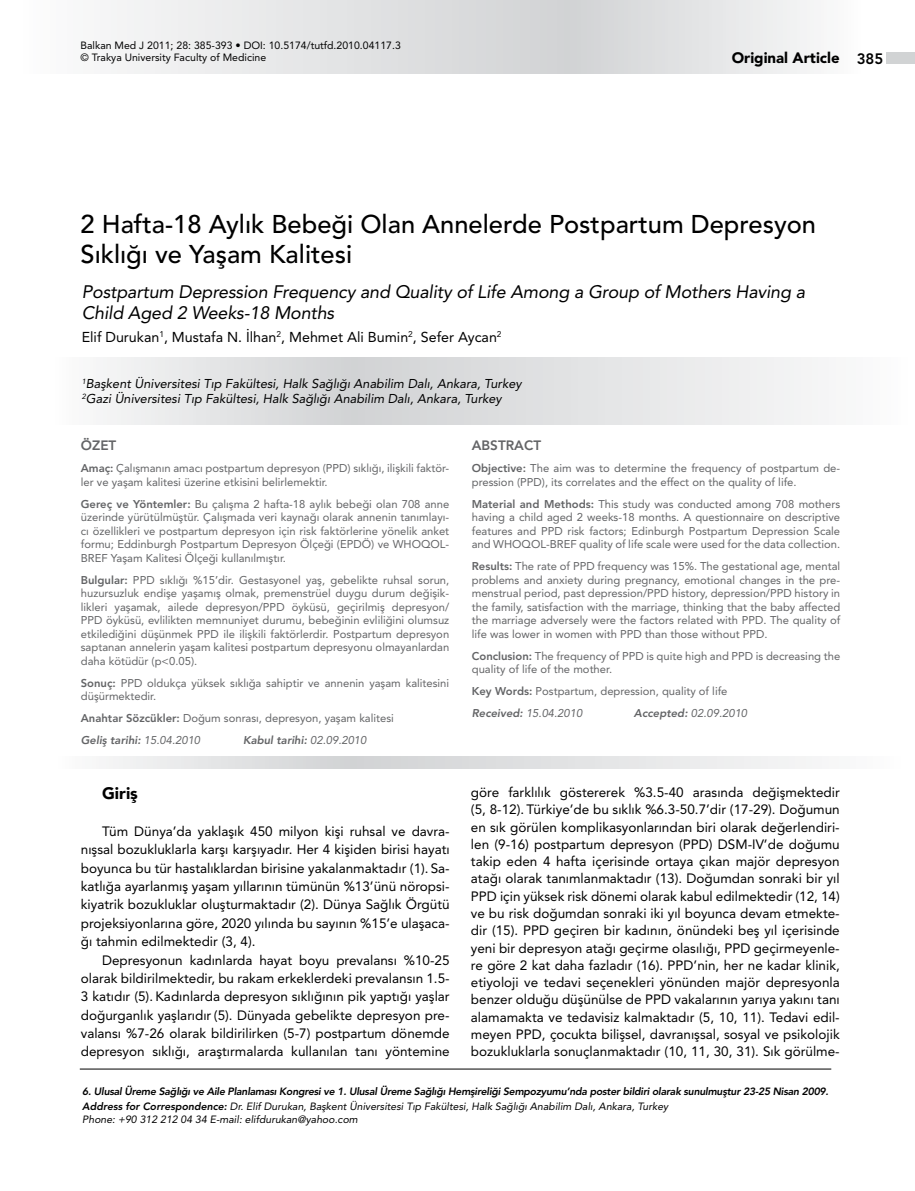
<style>
.page{position:relative;width:915px;height:1191px;background:#fff}
.page>*{position:absolute;margin:0;border:0;box-sizing:border-box;transform-origin:0 0}
.t1{font:500 25.5px/30px "Avenir LT Std";color:#000}
.t2{font:italic 18px/21px "Avenir LT Std";letter-spacing:-.01em;color:#000}
.t3{font:900 16.5px "Avenir LT Std";color:#000}
.t4{font:900 15px "Avenir LT Std";color:#000}
.t5{font:800 15px "Avenir LT Std";color:#000}
.t6{font:14.25px "Avenir LT Std";color:#000}
.t7{font:13.5px/17.2px "Avenir LT Std";color:#000;text-align:justify}
.t8{font:800 13.5px "Avenir LT Std";color:#636466}
.t9{font:italic 12.75px/15px "Avenir LT Std";color:#000}
.t10{font:11.25px/13.5px "Avenir LT Std";color:#636466}
.t11{font:italic 800 11.25px "Avenir LT Std";color:#636466}
.t12{font:italic 11.25px "Avenir LT Std";color:#636466}
.t13{font:italic 10.5px/12.8px "Avenir LT Std";color:#000}
.t14{font:italic 800 10.5px "Avenir LT Std";letter-spacing:-.025em;color:#000}
.t15{font:10.5px/12px "Avenir LT Std";color:#000}
.s1{font-weight:800}
.s2{font-weight:800;font-style:italic}
.s3{font-style:italic}
.s4{font-weight:400}
</style>
<div class="page">
<hr style="left:80px;top:1068px;width:751px;height:1px;background:#000">
<svg style="left:106px;top:756px;width:706px;height:12px"></svg>
<svg style="left:111px;top:0;width:703px;height:73px"></svg>
<div style="left:885px;top:53px;width:29px;height:11px;background:#d1d3d4"></div>
<svg style="left:103px;top:357px;width:715px;height:68px"></svg>
<p class="t15" style="left:80px;top:40px;width:322px">Balkan Med J 2011; 28: 385-393 • DOI: 10.5174/tutfd.2010.04117.3 © Trakya University Faculty of Medicine</p>
<h3 class="t4" style="left:731px;top:49px;width:109px">Original Article</h3>
<h3 class="t5" style="left:856px;top:49px;width:28px">385</h3>
<h1 class="t1" style="left:80px;top:209px;width:737px">2 Hafta-18 Aylık Bebeği Olan Annelerde Postpartum Depresyon<br>Sıklığı ve Yaşam Kalitesi</h1>
<h2 class="t2" style="left:82px;top:281px;width:724px">Postpartum Depression Frequency and Quality of Life Among a Group of Mothers Having a<br>Child Aged 2 Weeks-18 Months</h2>
<p class="t6" style="left:82px;top:328px;width:421px">Elif Durukan<sup>1</sup>, Mustafa N. İlhan<sup>2</sup>, Mehmet Ali Bumin<sup>2</sup>, Sefer Aycan<sup>2</sup></p>
<p class="t9" style="left:82px;top:377px;width:441px"><sup>1</sup>Başkent Üniversitesi Tıp Fakültesi, Halk Sağlığı Anabilim Dalı, Ankara, Turkey<br><sup>2</sup>Gazi Üniversitesi Tıp Fakültesi, Halk Sağlığı Anabilim Dalı, Ankara, Turkey</p>
<p class="t8" style="left:81px;top:437px;width:37px">ÖZET</p>
<p class="t10" style="left:81px;top:461px;width:370px"><span class="s1">Amaç:</span> Çalışmanın amacı postpartum depresyon (PPD) sıklığı, ilişkili faktör&shy;ler ve yaşam kalitesi üzerine etkisini belirlemektir.</p>
<p class="t10" style="left:81px;top:497px;width:370px;text-align:justify"><span class="s1">Gereç ve Yöntemler:</span> Bu çalışma 2 hafta-18 aylık bebeği olan 708 anne üzerinde yürütülmüştür. Çalışmada veri kaynağı olarak annenin tanımlayı&shy;cı özellikleri ve postpartum depresyon için risk faktörlerine yönelik anket formu; Eddinburgh Postpartum Depresyon Ölçeği (EPDÖ) ve WHOQOL-BREF Yaşam Kalitesi Ölçeği kullanılmıştır.</p>
<p class="t10" style="left:81px;top:573px;width:370px;text-align:justify"><span class="s1">Bulgular:</span> PPD sıklığı %15’dir. Gestasyonel yaş, gebelikte ruhsal sorun, huzursuzluk endişe yaşamış olmak, premenstrüel duygu durum değişik&shy;likleri yaşamak, ailede depresyon/PPD öyküsü, geçirilmiş depresyon/ PPD öyküsü, evlilikten memnuniyet durumu, bebeğinin evliliğini olumsuz etkilediğini düşünmek PPD ile ilişkili faktörlerdir. Postpartum depresyon saptanan annelerin yaşam kalitesi postpartum depresyonu olmayanlardan daha kötüdür (p&lt;0.05).</p>
<p class="t10" style="left:81px;top:676px;width:370px"><span class="s1">Sonuç:</span> PPD oldukça yüksek sıklığa sahiptir ve annenin yaşam kalitesini düşürmektedir.</p>
<p class="t10" style="left:81px;top:707px;width:314px;line-height:22px"><span class="s1">Anahtar Sözcükler:</span> Doğum sonrası, depresyon, yaşam kalitesi<br><span class="s2">Geliş tarihi:</span> <span class="s3">15.04.2010</span></p>
<p class="t11" style="left:243px;top:733px;width:125px">Kabul tarihi: <span class="s4">02.09.2010</span></p>
<h3 class="t3" style="left:102px;top:783px;width:37px">Giriş</h3>
<p class="t7" style="left:81px;top:822px;width:370px;line-height:18.3px;text-indent:21px">Tüm Dünya’da yaklaşık 450 milyon kişi ruhsal ve davra&shy;nışsal bozukluklarla karşı karşıyadır. Her 4 kişiden birisi hayatı boyunca bu tür hastalıklardan birisine yakalanmaktadır (1). Sa&shy;katlığa ayarlanmış yaşam yıllarının tümünün %13’ünü nöropsi&shy;kiyatrik bozukluklar oluşturmaktadır (2). Dünya Sağlık Örgütü projeksiyonlarına göre, 2020 yılında bu sayının %15’e ulaşaca&shy;ğı tahmin edilmektedir (3, 4).</p>
<p class="t7" style="left:81px;top:950px;width:370px;line-height:18.3px;text-indent:21px">Depresyonun kadınlarda hayat boyu prevalansı %10-25 olarak bildirilmektedir, bu rakam erkeklerdeki prevalansın 1.5- 3 katıdır (5). Kadınlarda depresyon sıklığının pik yaptığı yaşlar doğurganlık yaşlarıdır (5). Dünyada gebelikte depresyon pre&shy;valansı %7-26 olarak bildirilirken (5-7) postpartum dönemde depresyon sıklığı, araştırmalarda kullanılan tanı yöntemine</p>
<p class="t8" style="left:471px;top:437px;width:71px">ABSTRACT</p>
<p class="t10" style="left:471px;top:461px;width:370px"><span class="s1">Objective:</span> The aim was to determine the frequency of postpartum de&shy;pression (PPD), its correlates and the effect on the quality of life.</p>
<p class="t10" style="left:471px;top:497px;width:370px;text-align:justify"><span class="s1">Material and Methods:</span> This study was conducted among 708 mothers having a child aged 2 weeks-18 months. A questionnaire on descriptive features and PPD risk factors; Edinburgh Postpartum Depression Scale and WHOQOL-BREF quality of life scale were used for the data collection.</p>
<p class="t10" style="left:471px;top:559px;width:370px;text-align:justify"><span class="s1">Results:</span> The rate of PPD frequency was 15%. The gestational age, mental problems and anxiety during pregnancy, emotional changes in the pre&shy;menstrual period, past depression/PPD history, depression/PPD history in the family, satisfaction with the marriage, thinking that the baby affected the marriage adversely were the factors related with PPD. The quality of life was lower in women with PPD than those without PPD.</p>
<p class="t10" style="left:471px;top:649px;width:370px"><span class="s1">Conclusion:</span> The frequency of PPD is quite high and PPD is decreasing the quality of life of the mother.</p>
<p class="t10" style="left:471px;top:680px;width:257px;line-height:22px"><span class="s1">Key Words:</span> Postpartum, depression, quality of life<br><span class="s2">Received:</span> <span class="s3">15.04.2010</span></p>
<p class="t12" style="left:633px;top:706px;width:115px"><span class="s1">Accepted:</span> 02.09.2010</p>
<p class="t7" style="left:471px;top:784px;width:370px">göre farklılık göstererek %3.5-40 arasında değişmektedir (5, 8-12). Türkiye’de bu sıklık %6.3-50.7’dir (17-29). Doğumun en sık görülen komplikasyonlarından biri olarak değerlendiri&shy;len (9-16) postpartum depresyon (PPD) DSM-IV’de doğumu takip eden 4 hafta içerisinde ortaya çıkan majör depresyon atağı olarak tanımlanmaktadır (13). Doğumdan sonraki bir yıl PPD için yüksek risk dönemi olarak kabul edilmektedir (12, 14) ve bu risk doğumdan sonraki iki yıl boyunca devam etmekte&shy;dir (15). PPD geçiren bir kadının, önündeki beş yıl içerisinde yeni bir depresyon atağı geçirme olasılığı, PPD geçirmeyenle&shy;re göre 2 kat daha fazladır (16). PPD’nin, her ne kadar klinik, etiyoloji ve tedavi seçenekleri yönünden majör depresyonla benzer olduğu düşünülse de PPD vakalarının yarıya yakını tanı alamamakta ve tedavisiz kalmaktadır (5, 10, 11). Tedavi edil&shy;meyen PPD, çocukta bilişsel, davranışsal, sosyal ve psikolojik bozukluklarla sonuçlanmaktadır (10, 11, 30, 31). Sık görülme-</p>
<p class="t14" style="left:82px;top:1084px;width:747px">6. Ulusal Üreme Sağlığı ve Aile Planlaması Kongresi ve 1. Ulusal Üreme Sağlığı Hemşireliği Sempozyumu’nda poster bildiri olarak sunulmuştur 23-25 Nisan 2009.</p>
<p class="t13" style="left:82px;top:1100px;width:587px"><span class="s1">Address for Correspondence:</span> Dr. Elif Durukan, Başkent Üniversitesi Tıp Fakültesi, Halk Sağlığı Anabilim Dalı, Ankara, Turkey<br>Phone: +90 312 212 04 34 E-mail: elifdurukan@yahoo.com</p>
</div>
